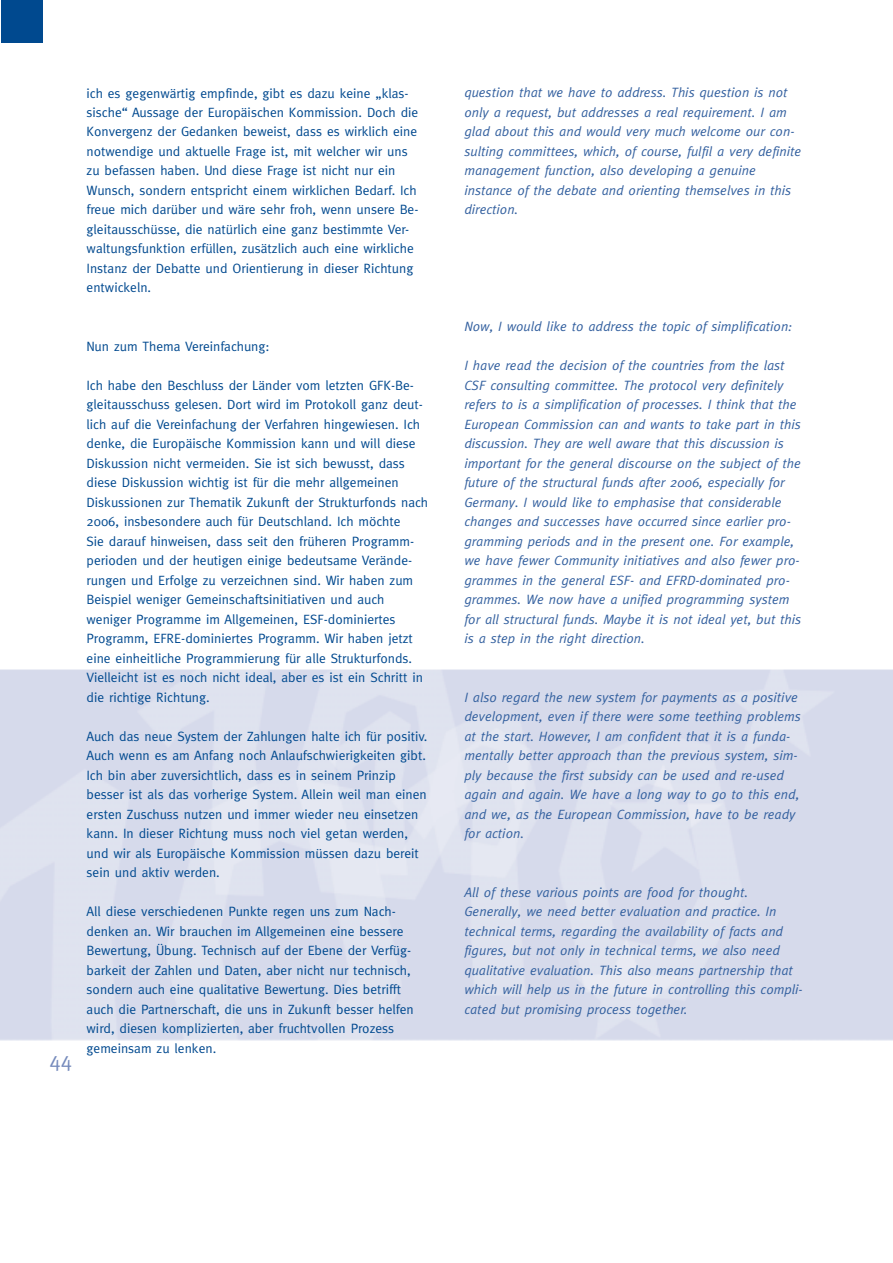
<style>
.page{position:relative;width:893px;height:1263px;background:#fff}
.page>*{position:absolute;margin:0;border:0;box-sizing:border-box;transform-origin:0 0}
.t1{font:21px "Meta";color:#768bbc}
.t2{font:13.5px/19.5px "Meta";color:#00498f}
.t3{font:italic 13.5px/19.5px "Meta";color:#33609f}
</style>
<div class="page">
<div style="left:1px;top:0;width:42px;height:43px;background:#00498f"></div>
<p class="t2" style="left:87px;top:84px;width:333px">ich es gegenwärtig empfinde, gibt es dazu keine „klas&shy;sische“ Aussage der Europäischen Kommission. Doch die Konvergenz der Gedanken beweist, dass es wirklich eine notwendige und aktuelle Frage ist, mit welcher wir uns zu befassen haben. Und diese Frage ist nicht nur ein Wunsch, sondern entspricht einem wirklichen Bedarf. Ich freue mich darüber und wäre sehr froh, wenn unsere Be&shy;gleitausschüsse, die natürlich eine ganz bestimmte Ver&shy;waltungsfunktion erfüllen, zusätzlich auch eine wirkliche Instanz der Debatte und Orientierung in dieser Richtung entwickeln.</p>
<h1 class="t1" style="left:50px;top:1052px;width:24px">44</h1>
<p class="t2" style="left:87px;top:338px;width:184px">Nun zum Thema Vereinfachung:</p>
<p class="t2" style="left:87px;top:377px;width:343px">Ich habe den Beschluss der Länder vom letzten GFK-Be&shy;gleitausschuss gelesen. Dort wird im Protokoll ganz deut&shy;lich auf die Vereinfachung der Verfahren hingewiesen. Ich denke, die Europäische Kommission kann und will diese Diskussion nicht vermeiden. Sie ist sich bewusst, dass diese Diskussion wichtig ist für die mehr allgemeinen Diskussionen zur Thematik Zukunft der Strukturfonds nach 2006, insbesondere auch für Deutschland. Ich möchte<br>Sie darauf hinweisen, dass seit den früheren Programm&shy;perioden und der heutigen einige bedeutsame Verände&shy;rungen und Erfolge zu verzeichnen sind. Wir haben zum Beispiel weniger Gemeinschaftsinitiativen und auch weniger Programme im Allgemeinen, ESF-dominiertes Programm, EFRE-dominiertes Programm. Wir haben jetzt eine einheitliche Programmierung für alle Strukturfonds.<br>Vielleicht ist es noch nicht ideal, aber es ist ein Schritt in die richtige Richtung.</p>
<p class="t2" style="left:87px;top:728px;width:342px">Auch das neue System der Zahlungen halte ich für positiv.<br>Auch wenn es am Anfang noch Anlaufschwierigkeiten gibt.<br>Ich bin aber zuversichtlich, dass es in seinem Prinzip besser ist als das vorherige System. Allein weil man einen ersten Zuschuss nutzen und immer wieder neu einsetzen kann. In dieser Richtung muss noch viel getan werden, und wir als Europäische Kommission müssen dazu bereit sein und aktiv werden.</p>
<p class="t2" style="left:87px;top:903px;width:328px">All diese verschiedenen Punkte regen uns zum Nach&shy;denken an. Wir brauchen im Allgemeinen eine bessere Bewertung, Übung. Technisch auf der Ebene der Verfüg&shy;barkeit der Zahlen und Daten, aber nicht nur technisch, sondern auch eine qualitative Bewertung. Dies betrifft auch die Partnerschaft, die uns in Zukunft besser helfen wird, diesen komplizierten, aber fruchtvollen Prozess gemeinsam zu lenken.</p>
<p class="t3" style="left:464px;top:84px;width:338px">question that we have to address. This question is not only a request, but addresses a real requirement. I am glad about this and would very much welcome our con&shy;sulting committees, which, of course, fulfil a very definite management function, also developing a genuine instance of the debate and orienting themselves in this direction.</p>
<p class="t3" style="left:464px;top:318px;width:329px">Now, I would like to address the topic of simplification:</p>
<p class="t3" style="left:464px;top:357px;width:338px">I have read the decision of the countries from the last CSF consulting committee. The protocol very definitely refers to is a simplification of processes. I think that the European Commission can and wants to take part in this discussion. They are well aware that this discussion is important for the general discourse on the subject of the future of the structural funds after 2006, especially for Germany. I would like to emphasise that considerable changes and successes have occurred since earlier pro&shy;gramming periods and in the present one. For example, we have fewer Community initiatives and also fewer pro&shy;grammes in the general ESF- and EFRD-dominated pro&shy;grammes. We now have a unified programming system for all structural funds. Maybe it is not ideal yet, but this is a step in the right direction.</p>
<p class="t3" style="left:464px;top:689px;width:338px">I also regard the new system for payments as a positive development, even if there were some teething problems at the start. However, I am confident that it is a funda&shy;mentally better approach than the previous system, sim&shy;ply because the first subsidy can be used and re-used again and again. We have a long way to go to this end, and we, as the European Commission, have to be ready for action.</p>
<p class="t3" style="left:464px;top:884px;width:340px">All of these various points are food for thought.<br>Generally, we need better evaluation and practice. In technical terms, regarding the availability of facts and figures, but not only in technical terms, we also need qualitative evaluation. This also means partnership that which will help us in the future in controlling this compli&shy;cated but promising process together.</p>
</div>
